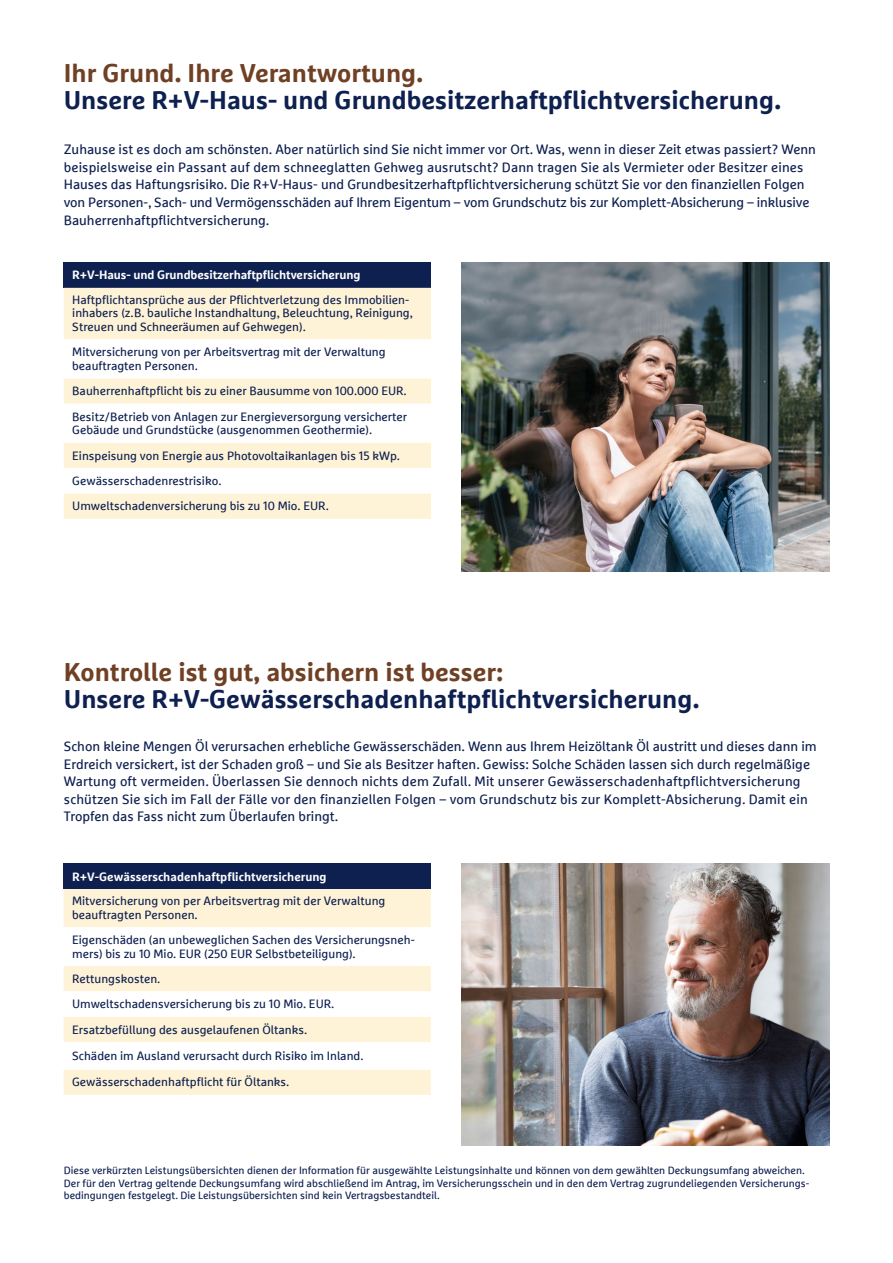
<style>
.page{position:relative;width:893px;height:1263px;background:#fff}
.page>*{position:absolute;margin:0;border:0;box-sizing:border-box;transform-origin:0 0}
.t1{font:700 25.5px "Marselisfor Ru V";color:#0e2050}
.t2{font:700 25.5px "Marselisfor Ru V";color:#6f4024}
.t3{font:13.5px/17.5px "Marselisfor Ru V";color:#0e2050}
.t4{font:12px/13.5px "Marselisfor Ru V";color:#0e2050}
.t5{font:700 12px "Marselisfor Ru V";letter-spacing:-.01em;color:#fff}
.t6{font:10.5px/12.6px "Marselisfor Ru V";color:#0e2050}
</style>
<div class="page">
<img style="left:462px;top:262px;width:367px;height:309px">
<img style="left:462px;top:864px;width:367px;height:281px">
<div style="left:64px;top:864px;width:367px;height:25px;background:#0e2050"></div>
<div style="left:64px;top:889px;width:367px;height:206px;background:#fff3d7"></div>
<svg style="left:64px;top:927px;width:367px;height:142px"></svg>
<div style="left:64px;top:262px;width:367px;height:26px;background:#0e2050"></div>
<div style="left:64px;top:288px;width:367px;height:231px;background:#fff3d7"></div>
<svg style="left:64px;top:339px;width:367px;height:154px"></svg>
<h1 class="t2" style="left:64px;top:57px;width:361px">Ihr Grund. Ihre Verantwortung.</h1>
<h1 class="t1" style="left:64px;top:84px;width:719px">Unsere R+V-Haus- und Grundbesitzerhaftpflichtversicherung.</h1>
<p class="t3" style="left:64px;top:141px;width:754px">Zuhause ist es doch am schönsten. Aber natürlich sind Sie nicht immer vor Ort. Was, wenn in dieser Zeit etwas passiert? Wenn beispielsweise ein Passant auf dem schneeglatten Gehweg ausrutscht? Dann tragen Sie als Vermieter oder Besitzer eines Hauses das Haftungsrisiko. Die R+V-Haus- und Grundbesitzerhaftpflichtversicherung schützt Sie vor den finanziellen Folgen von Personen-, Sach- und Vermögensschäden auf Ihrem Eigentum – vom Grundschutz bis zur Komplett-Absicherung – inklusive Bauherrenhaftpflichtversicherung.</p>
<p class="t5" style="left:72px;top:268px;width:290px">R+V-Haus- und Grundbesitzerhaftpflichtversicherung</p>
<p class="t4" style="left:72px;top:293px;width:342px">Haftpflichtansprüche aus der Pflichtverletzung des Immobilien&shy;inhabers (z. B. bauliche Instandhaltung, Beleuchtung, Reinigung,<br>Streuen und Schneeräumen auf Gehwegen).</p>
<p class="t4" style="left:72px;top:345px;width:315px">Mitversicherung von per Arbeitsvertrag mit der Verwaltung beauftragten Personen.</p>
<p class="t4" style="left:72px;top:378px;width:336px;line-height:25.3px">Bauherrenhaftpflicht bis zu einer Bausumme von 100.000 EUR.<br>Besitz / Betrieb von Anlagen zur Energieversorgung versicherter</p>
<p class="t4" style="left:72px;top:417px;width:329px;line-height:25.3px">Gebäude und Grundstücke (ausgenommen Geothermie).<br>Einspeisung von Energie aus Photovoltaikanlagen bis 15 kWp.<br>Gewässerschadenrestrisiko.<br>Umweltschadenversicherung bis zu 10 Mio. EUR.</p>
<h1 class="t2" style="left:64px;top:656px;width:441px">Kontrolle ist gut, absichern ist besser:</h1>
<h1 class="t1" style="left:64px;top:683px;width:637px">Unsere R+V-Gewässerschadenhaftpflichtversicherung.</h1>
<p class="t3" style="left:64px;top:737px;width:754px">Schon kleine Mengen Öl verursachen erhebliche Gewässerschäden. Wenn aus Ihrem Heizöltank Öl austritt und dieses dann im Erdreich versickert, ist der Schaden groß – und Sie als Besitzer haften. Gewiss: Solche Schäden lassen sich durch regelmäßige Wartung oft vermeiden. Überlassen Sie dennoch nichts dem Zufall. Mit unserer Gewässerschadenhaftpflichtversicherung schützen Sie sich im Fall der Fälle vor den finanziellen Folgen – vom Grundschutz bis zur Komplett-Absicherung. Damit ein Tropfen das Fass nicht zum Überlaufen bringt.</p>
<p class="t5" style="left:72px;top:869px;width:256px">R+V-Gewässerschadenhaftpflichtversicherung</p>
<p class="t4" style="left:72px;top:894px;width:315px">Mitversicherung von per Arbeitsvertrag mit der Verwaltung beauftragten Personen.</p>
<p class="t4" style="left:72px;top:933px;width:344px">Eigenschäden (an unbeweglichen Sachen des Versicherungsneh&shy;mers) bis zu 10 Mio. EUR (250 EUR Selbstbeteiligung).</p>
<p class="t4" style="left:72px;top:965px;width:293px;line-height:26px">Rettungskosten.<br>Umweltschadensversicherung bis zu 10 Mio. EUR.<br>Ersatzbefüllung des ausgelaufenen Öltanks.<br>Schäden im Ausland verursacht durch Risiko im Inland.<br>Gewässerschadenhaftpflicht für Öltanks.</p>
<p class="t6" style="left:64px;top:1164px;width:747px">Diese verkürzten Leistungsübersichten dienen der Information für ausgewählte Leistungsinhalte und können von dem gewählten Deckungsumfang abweichen.<br>Der für den Vertrag geltende Deckungsumfang wird abschließend im Antrag, im Versicherungsschein und in den dem Vertrag zugrundeliegenden Versicherungs&shy;bedingungen festgelegt. Die Leistungsübersichten sind kein Vertragsbestandteil.</p>
</div>
